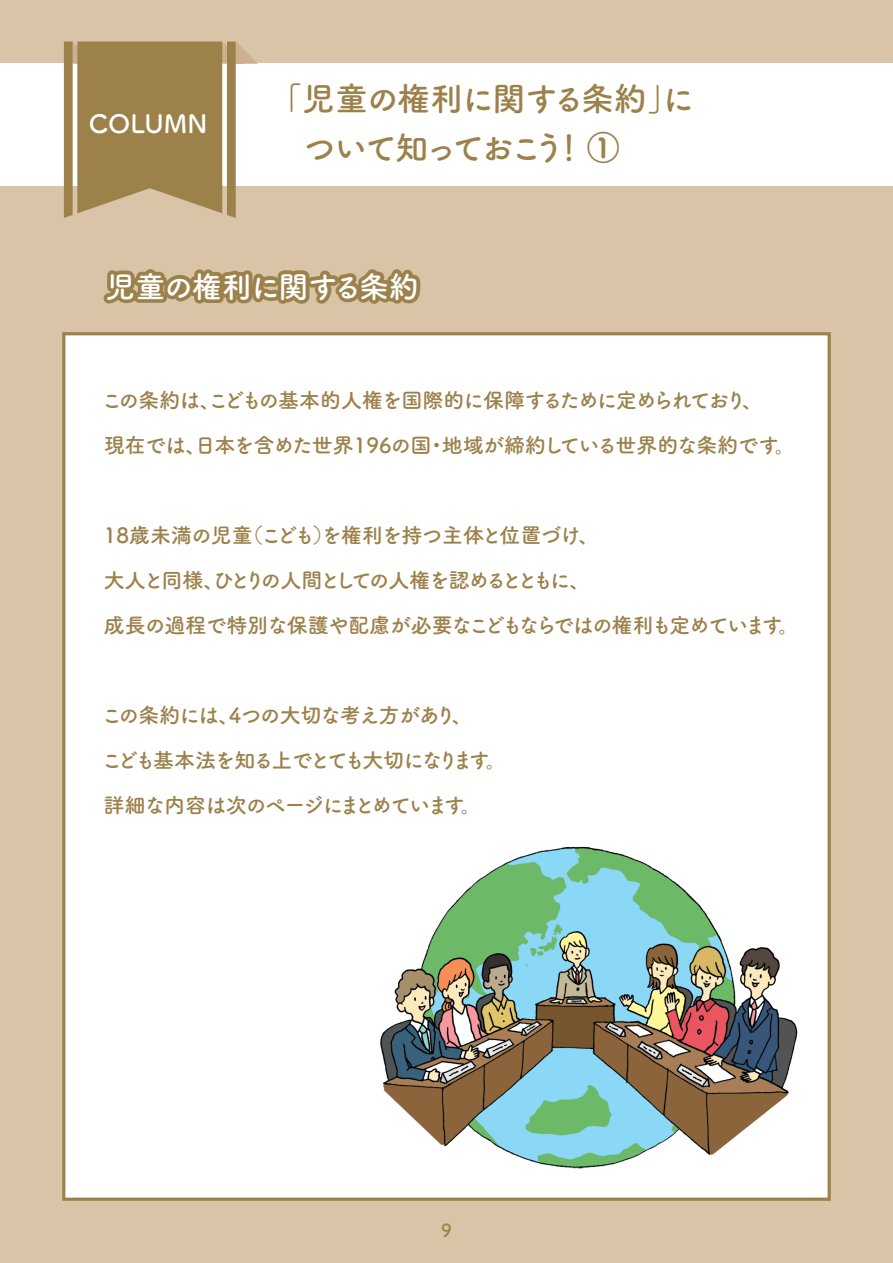
<style>
.page{position:relative;width:893px;height:1263px;background:#d9c4a7}
.page>*{position:absolute;margin:0;border:0;box-sizing:border-box;transform-origin:0 0}
.t1{font:33px/49.5px "Tsuku A Rd Gothic Std B";letter-spacing:-.06em;color:#9c814b}
.t2{font:30px "Tsuku A Rd Gothic Std B";letter-spacing:-.055em;color:#fff}
.t3{font:25.2px "Tsuku A Rd Gothic Std B";color:#fff}
.t4{font:21px/45px "Tsuku A Rd Gothic Std B";letter-spacing:-.06em;color:#9c814b}
.t5{font:21px/45px "Tsuku A Rd Gothic Std B";letter-spacing:-.09em;color:#9c814b}
.t6{font:18px "Tsuku A Rd Gothic Std B";color:#9c814b}
</style>
<div class="page">
<div style="left:0;top:64px;width:893px;height:122px;background:#fff"></div>
<svg style="left:64px;top:41px;width:360px;height:263px"></svg>
<div style="left:62px;top:332px;width:769px;height:869px;background:#fff;border:3px solid #9c814b"></div>
<img style="left:380px;top:846px;width:418px;height:323px">
<p class="t3" style="left:89px;top:104px;width:120px">COLUMN</p>
<h1 class="t1" style="left:303px;top:72px;width:394px;text-indent:-34px">「児童の権利に関する条約」について知っておこう！ ①</h1>
<h2 class="t2" style="left:105px;top:263px;width:315px">児童の権利に関する条約</h2>
<p class="t4" style="left:101px;top:376px;width:696px">この条約は、こどもの基本的人権を国際的に保障するために定められており、<br>現在では、日本を含めた世界196の国・地域が締約している世界的な条約です。</p>
<p class="t4" style="left:104px;top:511px;width:697px">18歳未満の児童（こども）を権利を持つ主体と位置づけ、<br>大人と同様、ひとりの人間としての人権を認めるとともに、<br>成長の過程で特別な保護や配慮が必要なこどもならではの権利も定めています。</p>
<p class="t5" style="left:101px;top:692px;width:407px">この条約には、4つの大切な考え方があり、<br>こども基本法を知る上でとても大切になります。詳細な内容は次のページにまとめています。</p>
<p class="t6" style="left:437px;top:1216px;width:19px">９</p>
</div>
